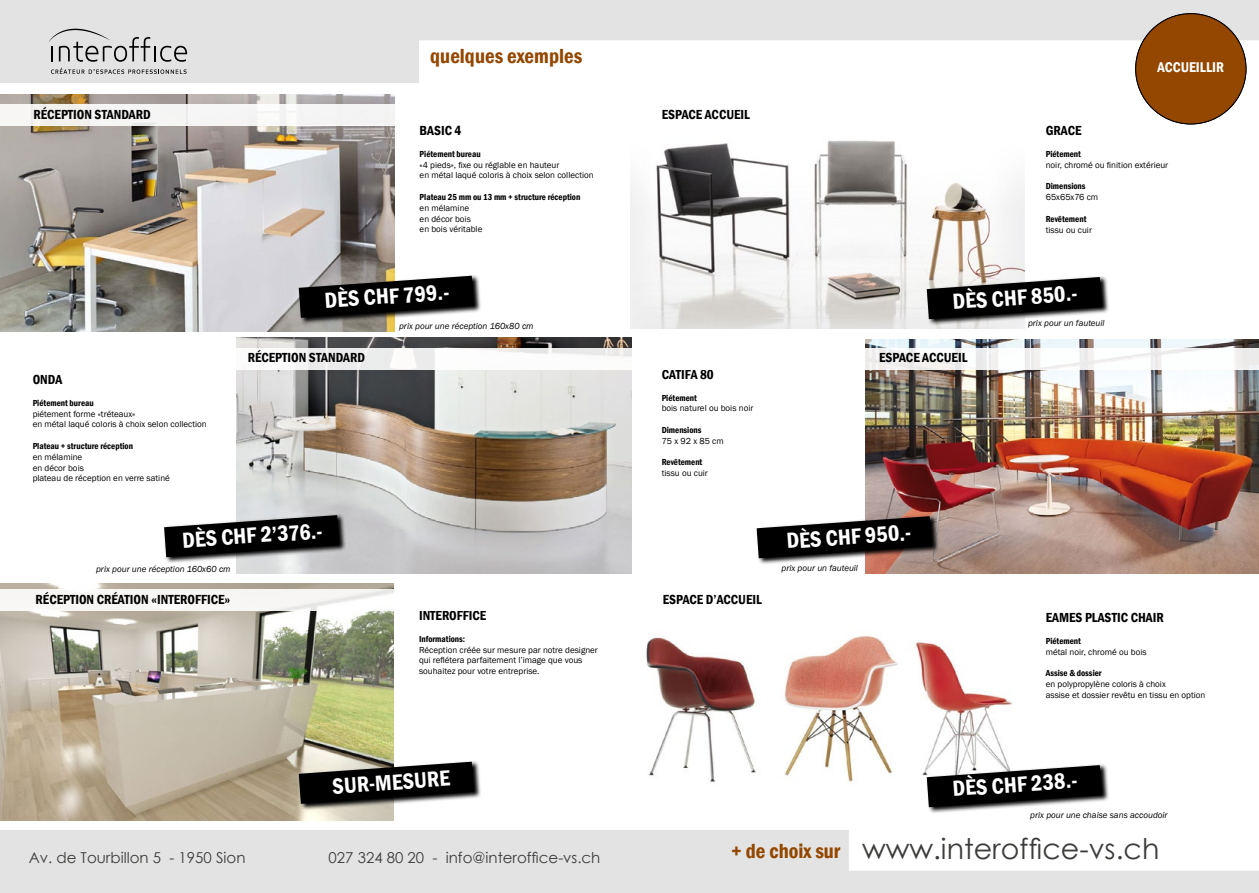
<style>
.page{position:relative;width:1259px;height:893px;background:#fff}
.page>*{position:absolute;margin:0;border:0;box-sizing:border-box;transform-origin:0 0}
.t1{font:28.5px "Century Gothic";color:#3c3c3b}
.t2{font:600 condensed 22.5px "Franklin Gothic";color:#fff}
.t3{font:600 condensed 21px "Franklin Gothic";color:#934700}
.t4{font:15px "Century Gothic";color:#3c3c3b}
.t5{font:600 condensed 14.55px "Franklin Gothic";color:#fff}
.t6{font:600 condensed 13.5px "Franklin Gothic";color:#000}
.t7{font:9px/10.8px "Franklin Gothic";color:#000}
.t8{font:600 condensed 9px "Franklin Gothic";color:#000}
.t9{font:italic 9px "Franklin Gothic";color:#000}
</style>
<div class="page">
<div style="left:0;top:830px;width:1259px;height:63px;background:#e3e3e3"></div>
<div style="left:0;top:0;width:1259px;height:83px;background:#e3e3e3"></div>
<svg style="left:48px;top:29px;width:139px;height:33px"></svg>
<svg style="left:51px;top:68px;width:136px;height:6px"></svg>
<div style="left:419px;top:40px;width:840px;height:85px;background:#fff"></div>
<img style="left:0;top:584px;width:393px;height:236px">
<div style="left:1135px;top:14px;width:111px;height:110px;background:#934700;border-radius:50%"></div>
<img style="left:0;top:95px;width:395px;height:236px">
<img style="left:236px;top:337px;width:395px;height:237px">
<img style="left:630px;top:93px;width:394px;height:236px">
<img style="left:865px;top:339px;width:394px;height:235px">
<img style="left:646px;top:635px;width:366px;height:147px">
<svg style="left:298px;top:760px;width:183px;height:51px"></svg>
<svg style="left:299px;top:762px;width:175px;height:42px;background:#31312f"></svg>
<svg style="left:926px;top:276px;width:183px;height:50px"></svg>
<svg style="left:926px;top:277px;width:176px;height:42px;background:#373636"></svg>
<svg style="left:758px;top:515px;width:181px;height:50px"></svg>
<svg style="left:756px;top:516px;width:175px;height:42px;background:#353130"></svg>
<svg style="left:926px;top:764px;width:178px;height:1px"></svg>
<svg style="left:849px;top:765px;width:410px;height:106px"></svg>
<div style="left:0;top:104px;width:1025px;height:22px;background:#fff"></div>
<svg style="left:298px;top:274px;width:183px;height:51px"></svg>
<svg style="left:299px;top:276px;width:175px;height:42px;background:#2c2c2a"></svg>
<svg style="left:166px;top:514px;width:181px;height:50px"></svg>
<svg style="left:164px;top:515px;width:175px;height:42px;background:#353535"></svg>
<svg style="left:236px;top:348px;width:1023px;height:22px"></svg>
<div style="left:0;top:589px;width:1029px;height:22px;background:#fff"></div>
<h3 class="t3" style="left:430px;top:42px;width:153px">quelques exemples</h3>
<h3 class="t5" style="left:1157px;top:57px;width:68px">ACCUEILLIR</h3>
<h3 class="t6" style="left:33px;top:106px;width:119px">RÉCEPTION STANDARD</h3>
<h3 class="t6" style="left:662px;top:106px;width:90px">ESPACE ACCUEIL</h3>
<h3 class="t6" style="left:420px;top:122px;width:43px">BASIC 4</h3>
<p class="t8" style="left:420px;top:148px;width:63px">Piétement bureau</p>
<p class="t7" style="left:420px;top:159px;width:176px">«4 pieds», fixe ou réglable en hauteur<br>en métal laqué coloris à choix selon collection</p>
<p class="t8" style="left:420px;top:191px;width:162px">Plateau 25 mm ou 13 mm + structure réception</p>
<p class="t7" style="left:420px;top:203px;width:64px">en mélamine<br>en décor bois en bois véritable</p>
<h3 class="t6" style="left:1045px;top:122px;width:37px">GRACE</h3>
<p class="t8" style="left:1045px;top:148px;width:37px">Piétement</p>
<p class="t7" style="left:1045px;top:160px;width:124px">noir, chromé ou finition extérieur</p>
<p class="t8" style="left:1045px;top:180px;width:41px">Dimensions</p>
<p class="t7" style="left:1045px;top:192px;width:54px">65x65x76 cm</p>
<p class="t8" style="left:1045px;top:213px;width:42px">Revêtement</p>
<p class="t7" style="left:1045px;top:224px;width:48px">tissu ou cuir</p>
<h2 class="t2" style="left:323px;top:285px;width:126px;rotate:-4deg">DÈS CHF 799.-</h2>
<h2 class="t2" style="left:951px;top:287px;width:126px;rotate:-4deg">DÈS CHF 850.-</h2>
<p class="t9" style="left:399px;top:321px;width:136px">prix pour une réception 160x80 cm</p>
<p class="t9" style="left:1028px;top:318px;width:78px">prix pour un fauteuil</p>
<h3 class="t6" style="left:248px;top:349px;width:119px">RÉCEPTION STANDARD</h3>
<h3 class="t6" style="left:879px;top:349px;width:90px">ESPACE ACCUEIL</h3>
<h3 class="t6" style="left:33px;top:371px;width:31px">ONDA</h3>
<p class="t8" style="left:33px;top:397px;width:63px">Piétement bureau</p>
<p class="t7" style="left:33px;top:408px;width:176px">piétement forme «tréteaux»<br>en métal laqué coloris à choix selon collection</p>
<p class="t8" style="left:33px;top:440px;width:102px">Plateau + structure réception</p>
<p class="t7" style="left:33px;top:452px;width:139px">en mélamine<br>en décor bois<br>plateau de réception en verre satiné</p>
<h3 class="t6" style="left:662px;top:365px;width:54px">CATIFA 80</h3>
<p class="t8" style="left:662px;top:392px;width:37px">Piétement</p>
<p class="t7" style="left:662px;top:403px;width:93px">bois naturel ou bois noir</p>
<p class="t8" style="left:662px;top:424px;width:41px">Dimensions</p>
<p class="t7" style="left:662px;top:436px;width:64px">75 x 92 x 85 cm</p>
<p class="t8" style="left:662px;top:456px;width:42px">Revêtement</p>
<p class="t7" style="left:662px;top:468px;width:48px">tissu ou cuir</p>
<h2 class="t2" style="left:181px;top:525px;width:142px;rotate:-4deg">DÈS CHF 2’376.-</h2>
<p class="t9" style="left:96px;top:563px;width:136px">prix pour une réception 160x60 cm</p>
<h2 class="t2" style="left:785px;top:526px;width:126px;rotate:-4deg">DÈS CHF 950.-</h2>
<p class="t9" style="left:781px;top:562px;width:78px">prix pour un fauteuil</p>
<h3 class="t6" style="left:36px;top:591px;width:196px">RÉCEPTION CRÉATION «INTEROFFICE»</h3>
<h3 class="t6" style="left:663px;top:591px;width:101px">ESPACE D’ACCUEIL</h3>
<h3 class="t6" style="left:419px;top:607px;width:69px">INTEROFFICE</h3>
<p class="t8" style="left:419px;top:633px;width:48px">Informations:</p>
<p class="t7" style="left:419px;top:644px;width:180px">Réception créée sur mesure par notre designer qui reflétera parfaitement l’image que vous souhaitez pour votre entreprise.</p>
<h3 class="t6" style="left:1045px;top:609px;width:120px">EAMES PLASTIC CHAIR</h3>
<p class="t8" style="left:1045px;top:635px;width:37px">Piétement</p>
<p class="t7" style="left:1045px;top:646px;width:102px">métal noir, chromé ou bois</p>
<p class="t8" style="left:1045px;top:667px;width:57px">Assise &amp; dossier</p>
<p class="t7" style="left:1045px;top:679px;width:161px">en polypropylène coloris à choix<br>assise et dossier revêtu en tissu en option</p>
<h2 class="t2" style="left:331px;top:771px;width:119px;rotate:-4deg">SUR-MESURE</h2>
<h2 class="t2" style="left:951px;top:774px;width:126px;rotate:-4deg">DÈS CHF 238.-</h2>
<p class="t9" style="left:1030px;top:810px;width:139px">prix pour une chaise sans accoudoir</p>
<h3 class="t4" style="left:29px;top:847px;width:218px">Av. de Tourbillon 5 - 1950 Sion</h3>
<h3 class="t4" style="left:329px;top:847px;width:273px">027 324 80 20 - info@interoffice-vs.ch</h3>
<h3 class="t3" style="left:731px;top:836px;width:111px">+ de choix sur</h3>
<h1 class="t1" style="left:862px;top:829px;width:299px">www.interoffice-vs.ch</h1>
</div>
